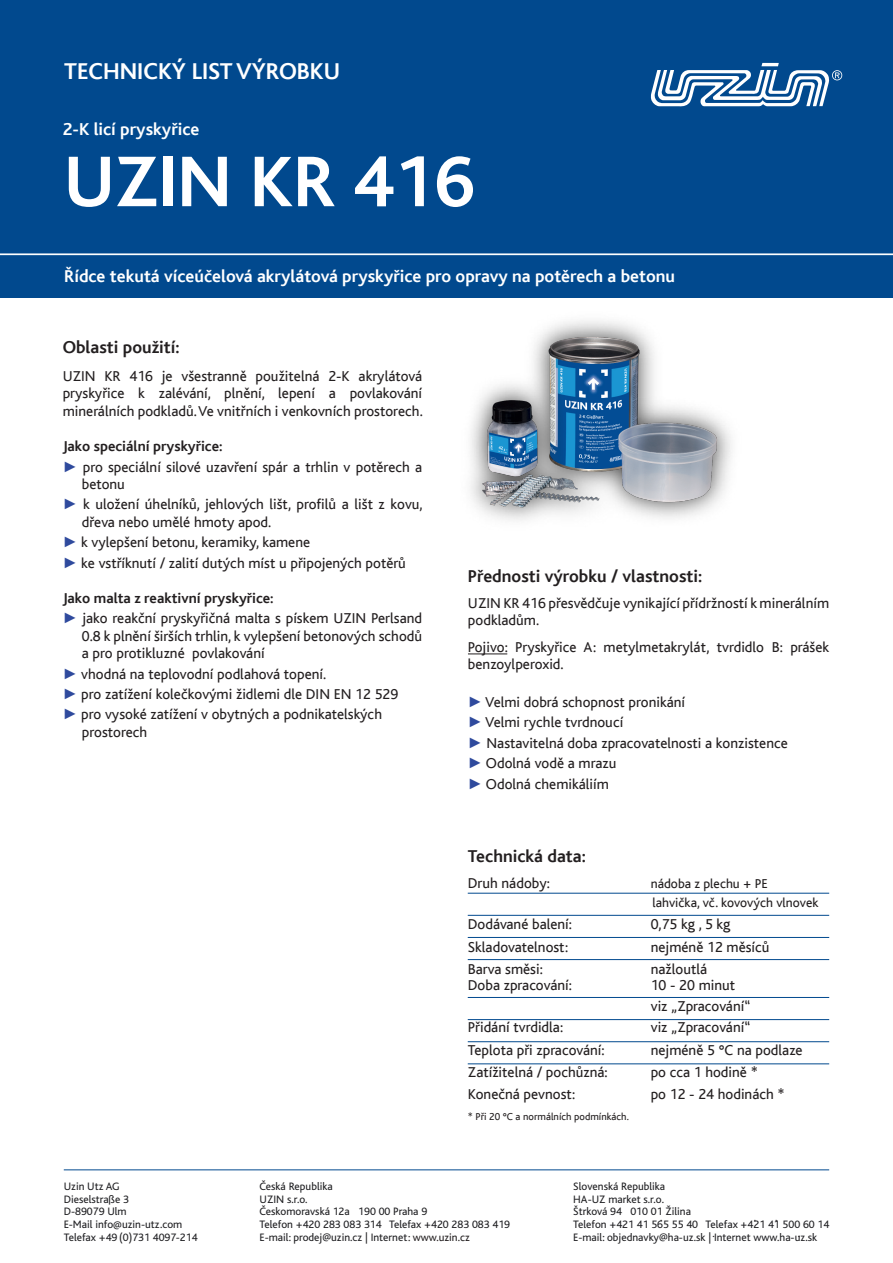
<style>
.page{position:relative;width:893px;height:1263px;background:#fff}
.page>*{position:absolute;margin:0;border:0;box-sizing:border-box;transform-origin:0 0}
.t1{font:700 75px "Bliss";color:#fff}
.t2{font:24px "Bliss CE Bold";color:#fff}
.t3{font:18px "Bliss CE Bold";color:#fff}
.t4{font:18px "Bliss CE Bold";color:#231f20}
.t5{font:15px/17.4px "Bliss CE Regular";color:#231f20}
.t6{font:15px "Bliss CE Bold";color:#231f20}
.t7{font:13.5px/19.5px "Bliss CE Regular";color:#231f20}
.t8{font:11.25px/12.6px "Bliss CE Regular";color:#202023}
.t9{font:11.25px "Bliss CE Regular";color:#231f20}
.t10{font:11.25px "Bliss";color:#231f20}
.t11{font:10.5px "Bliss CE Regular";color:#231f20}
.s1{font-family:"Arial";color:#2f4a9d}
</style>
<div class="page">
<div style="left:0;top:0;width:893px;height:255px;background:#01498e"></div>
<div style="left:0;top:255px;width:893px;height:43px;background:#01498e"></div>
<svg style="left:651px;top:63px;width:191px;height:44px"></svg>
<hr style="left:0;top:253px;width:893px;height:2px;background:#fff">
<hr style="left:64px;top:1169px;width:765px;height:1px;background:#01498e">
<img style="left:475px;top:315px;width:247px;height:210px">
<hr style="left:468px;top:893px;width:361px;height:1px;background:#01498e">
<hr style="left:468px;top:915px;width:361px;height:1px;background:#01498e">
<hr style="left:468px;top:937px;width:361px;height:1px;background:#01498e">
<hr style="left:468px;top:959px;width:361px;height:1px;background:#01498e">
<hr style="left:468px;top:997px;width:361px;height:1px;background:#01498e">
<hr style="left:468px;top:1019px;width:361px;height:1px;background:#01498e">
<hr style="left:468px;top:1041px;width:361px;height:1px;background:#01498e">
<hr style="left:468px;top:1063px;width:361px;height:1px;background:#01498e">
<hr style="left:468px;top:653px;width:39px;height:1px;background:#231f20">
<h2 class="t2" style="left:64px;top:58px;width:277px">Technický list výrobku</h2>
<p class="t3" style="left:63px;top:119px;width:138px">2-K licí pryskyřice</p>
<h1 class="t1" style="left:64px;top:143px;width:413px">UZIN KR 416</h1>
<p class="t3" style="left:64px;top:266px;width:612px">Řídce tekutá víceúčelová akrylátová pryskyřice pro opravy na potěrech a betonu</p>
<p class="t4" style="left:63px;top:337px;width:118px">Oblasti použití:</p>
<p class="t5" style="left:63px;top:368px;width:362px;text-align:justify">UZIN KR 416 je všestranně použitelná 2-K akrylátová pryskyřice k zalévání, plnění, lepení a povlakování minerálních podkladů. Ve vnitřních i venkovních prostorech.</p>
<p class="t6" style="left:63px;top:438px;width:161px">Jako speciální pryskyřice:</p>
<p class="t5" style="left:82px;top:458px;width:342px;text-indent:-19px"><span class="s1">►</span> pro speciální silové uzavření spár a trhlin v potěrech a betonu</p>
<p class="t5" style="left:82px;top:496px;width:342px;text-indent:-19px"><span class="s1">►</span> k uložení úhelníků, jehlových lišt, profilů a lišt z kovu, dřeva nebo umělé hmoty apod.</p>
<p class="t5" style="left:63px;top:532px;width:345px;line-height:20.4px"><span class="s1">►</span> k vylepšení betonu, keramiky, kamene<br><span class="s1">►</span> ke vstříknutí / zalití dutých míst u připojených potěrů</p>
<p class="t6" style="left:63px;top:590px;width:212px">Jako malta z reaktivní pryskyřice:</p>
<p class="t5" style="left:82px;top:610px;width:342px;text-align:justify;text-indent:-19px"><span class="s1">►</span> jako reakční pryskyřičná malta s pískem UZIN Perlsand 0.8 k plnění širších trhlin, k vylepšení betonových schodů a pro protikluzné povlakování</p>
<p class="t5" style="left:63px;top:664px;width:337px;line-height:20.4px"><span class="s1">►</span> vhodná na teplovodní podlahová topení.<br><span class="s1">►</span> pro zatížení kolečkovými židlemi dle DIN EN 12 529 <span class="s1">►</span> pro vysoké zatížení v obytných a podnikatelských</p>
<p class="t5" style="left:82px;top:723px;width:67px">prostorech</p>
<p class="t4" style="left:468px;top:566px;width:236px">Přednosti výrobku / vlastnosti:</p>
<p class="t5" style="left:468px;top:594px;width:363px">UZIN KR 416 přesvědčuje vynikající přídržností k minerálním podkladům.</p>
<p class="t5" style="left:468px;top:638px;width:363px">Pojivo: Pryskyřice A: metylmetakrylát, tvrdidlo B: prášek benzoylperoxid.</p>
<p class="t5" style="left:468px;top:692px;width:321px;line-height:20.4px"><span class="s1">►</span> Velmi dobrá schopnost pronikání<br><span class="s1">►</span> Velmi rychle tvrdnoucí<br><span class="s1">►</span> Nastavitelná doba zpracovatelnosti a konzistence <span class="s1">►</span> Odolná vodě a mrazu<br><span class="s1">►</span> Odolná chemikáliím</p>
<p class="t4" style="left:468px;top:847px;width:119px">Technická data:</p>
<p class="t5" style="left:468px;top:874px;width:83px">Druh nádoby:</p>
<p class="t7" style="left:651px;top:874px;width:169px">nádoba z plechu + PE<br>lahvička, vč. kovových vlnovek</p>
<p class="t5" style="left:468px;top:916px;width:106px">Dodávané balení:</p>
<p class="t5" style="left:651px;top:916px;width:81px">0,75 kg , 5 kg</p>
<p class="t5" style="left:468px;top:938px;width:102px">Skladovatelnost:</p>
<p class="t5" style="left:651px;top:938px;width:120px">nejméně 12 měsíců</p>
<p class="t5" style="left:468px;top:960px;width:76px">Barva směsi:</p>
<p class="t5" style="left:651px;top:960px;width:58px">nažloutlá</p>
<p class="t5" style="left:468px;top:977px;width:105px">Doba zpracování:</p>
<p class="t5" style="left:651px;top:975px;width:101px;line-height:21px">10 - 20 minut viz „Zpracování“</p>
<p class="t5" style="left:468px;top:1019px;width:97px">Přidání tvrdidla:</p>
<p class="t5" style="left:651px;top:1019px;width:101px">viz „Zpracování“</p>
<p class="t5" style="left:468px;top:1041px;width:138px">Teplota při zpracování:</p>
<p class="t5" style="left:651px;top:1041px;width:153px">nejméně 5 °C na podlaze</p>
<p class="t5" style="left:468px;top:1063px;width:141px">Zatížitelná / pochůzná:</p>
<p class="t5" style="left:651px;top:1063px;width:109px">po cca 1 hodině *</p>
<p class="t5" style="left:468px;top:1085px;width:109px">Konečná pevnost:</p>
<p class="t5" style="left:651px;top:1085px;width:136px">po 12 - 24 hodinách *</p>
<p class="t11" style="left:468px;top:1111px;width:162px">* Při 20 °C a normálních podmínkách.</p>
<p class="t8" style="left:64px;top:1180px;width:135px">Uzin Utz AG<br>Dieselstraße 3<br>D-89079 Ulm<br>E-Mail info@uzin-utz.com<br>Telefax +49 (0)731 4097-214</p>
<p class="t8" style="left:260px;top:1180px;width:258px">Česká Republika<br>UZIN s.r.o.<br>Českomoravská 12a 190 00 Praha 9<br>Telefon +420 283 083 314 Telefax +420 283 083 419<br>E-mail: prodej@uzin.cz | Internet www.ufloor-systems.cz</p>
<p class="t8" style="left:573px;top:1180px;width:258px">Slovenská Republika<br>HA-UZ market s.r.o.<br>Štrková 94 010 01 Žilina<br>Telefon +421 41 565 55 40 Telefax +421 41 500 60 14<br>E-mail: objednavky@ha-uz.sk | Internet www.ha-uz.sk</p>
<p class="t10" style="left:660px;top:1211px;width:4px">.</p>
<p class="t10" style="left:754px;top:1211px;width:4px">.</p>
<p class="t10" style="left:775px;top:1211px;width:4px">.</p>
<p class="t10" style="left:713px;top:1227px;width:4px">.</p>
<p class="t10" style="left:798px;top:1227px;width:4px">.</p>
<p class="t9" style="left:408px;top:1231px;width:63px">: www.uzin.cz</p>
</div>
